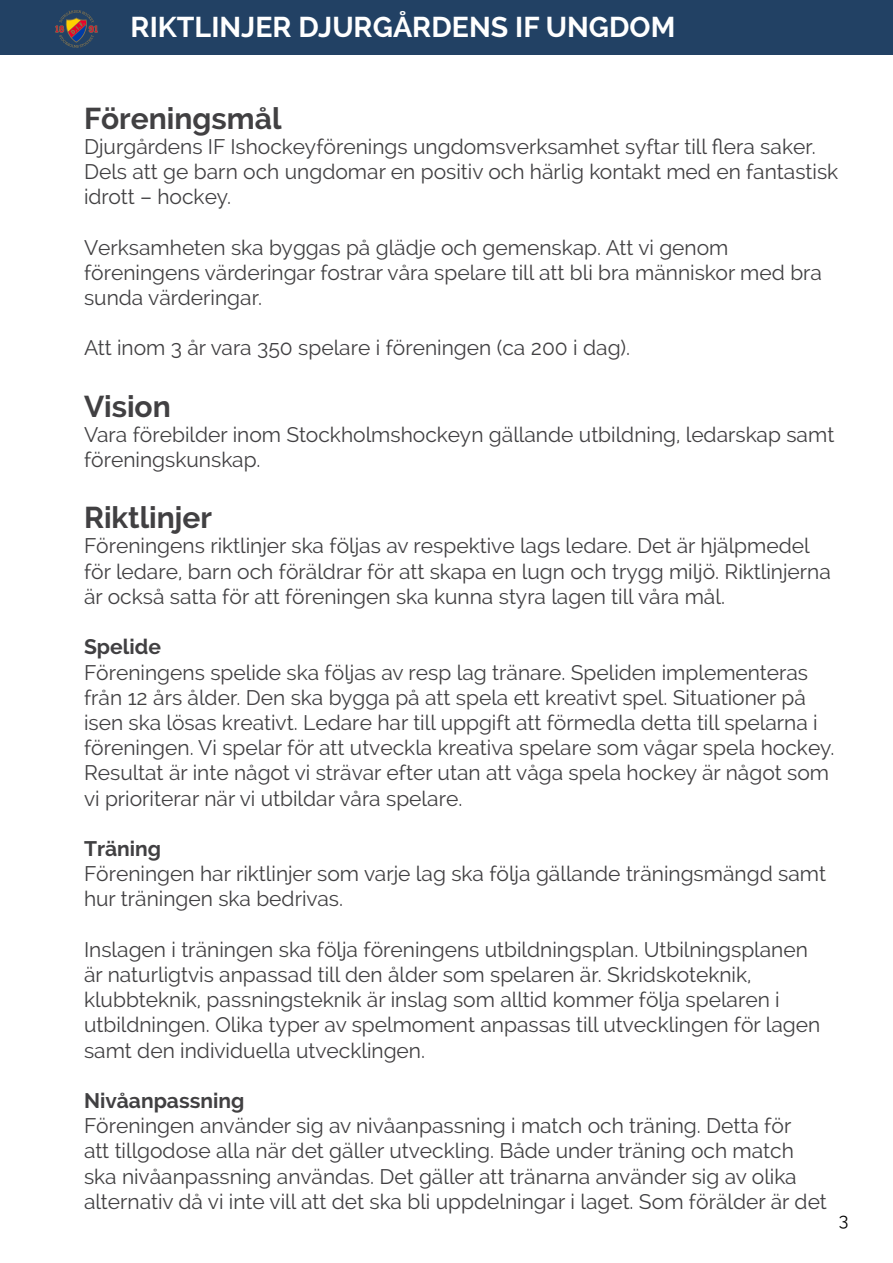
<style>
.page{position:relative;width:893px;height:1263px;background:#fff}
.page>*{position:absolute;margin:0;border:0;box-sizing:border-box;transform-origin:0 0}
.t1{font:700 30px "Raleway";color:#414042}
.t2{font:700 28.5px "Raleway";color:#fff}
.t3{font:21px/25.2px "Raleway";color:#414042}
.t4{font:700 21px "Raleway";color:#414042}
.t5{font:18px "Raleway";color:#000}
</style>
<div class="page">
<div style="left:0;top:0;width:893px;height:55px;background:#224164"></div>
<svg style="left:55px;top:10px;width:43px;height:38px"></svg>
<h2 class="t2" style="left:130px;top:11px;width:546px">RIKTLINJER DJURGÅRDENS IF UNGDOM</h2>
<h1 class="t1" style="left:84px;top:101px;width:199px">Föreningsmål</h1>
<p class="t3" style="left:84px;top:134px;width:756px">Djurgårdens IF Ishockeyförenings ungdomsverksamhet syftar till flera saker.<br>Dels att ge barn och ungdomar en positiv och härlig kontakt med en fantastisk idrott – hockey.</p>
<p class="t3" style="left:84px;top:235px;width:739px">Verksamheten ska byggas på glädje och gemenskap. Att vi genom föreningens värderingar fostrar våra spelare till att bli bra människor med bra sunda värderingar.</p>
<p class="t3" style="left:84px;top:335px;width:548px">Att inom 3 år vara 350 spelare i föreningen (ca 200 i dag).</p>
<h1 class="t1" style="left:84px;top:389px;width:88px">Vision</h1>
<p class="t3" style="left:84px;top:422px;width:752px">Vara förebilder inom Stockholmshockeyn gällande utbildning, ledarskap samt föreningskunskap.</p>
<h1 class="t1" style="left:84px;top:501px;width:130px">Riktlinjer</h1>
<p class="t3" style="left:84px;top:533px;width:748px">Föreningens riktlinjer ska följas av respektive lags ledare. Det är hjälpmedel för ledare, barn och föräldrar för att skapa en lugn och trygg miljö. Riktlinjerna är också satta för att föreningen ska kunna styra lagen till våra mål.</p>
<p class="t4" style="left:84px;top:635px;width:78px">Spelide</p>
<p class="t3" style="left:84px;top:659px;width:752px">Föreningens spelide ska följas av resp lag tränare. Speliden implementeras från 12 års ålder. Den ska bygga på att spela ett kreativt spel. Situationer på isen ska lösas kreativt. Ledare har till uppgift att förmedla detta till spelarna i föreningen. Vi spelar för att utveckla kreativa spelare som vågar spela hockey.<br>Resultat är inte något vi strävar efter utan att våga spela hockey är något som vi prioriterar när vi utbildar våra spelare.</p>
<p class="t4" style="left:84px;top:836px;width:79px">Träning</p>
<p class="t3" style="left:84px;top:861px;width:744px">Föreningen har riktlinjer som varje lag ska följa gällande träningsmängd samt hur träningen ska bedrivas.</p>
<p class="t3" style="left:84px;top:937px;width:738px">Inslagen i träningen ska följa föreningens utbildningsplan. Utbilningsplanen är naturligtvis anpassad till den ålder som spelaren är. Skridskoteknik, klubbteknik, passningsteknik är inslag som alltid kommer följa spelaren i utbildningen. Olika typer av spelmoment anpassas till utvecklingen för lagen samt den individuella utvecklingen.</p>
<p class="t4" style="left:84px;top:1088px;width:162px">Nivåanpassning</p>
<p class="t3" style="left:84px;top:1113px;width:744px">Föreningen använder sig av nivåanpassning i match och träning. Detta för<br>att tillgodose alla när det gäller utveckling. Både under träning och match ska nivåanpassning användas. Det gäller att tränarna använder sig av olika alternativ då vi inte vill att det ska bli uppdelningar i laget. Som förälder är det</p>
<p class="t5" style="left:839px;top:1209px;width:11px">3</p>
</div>
